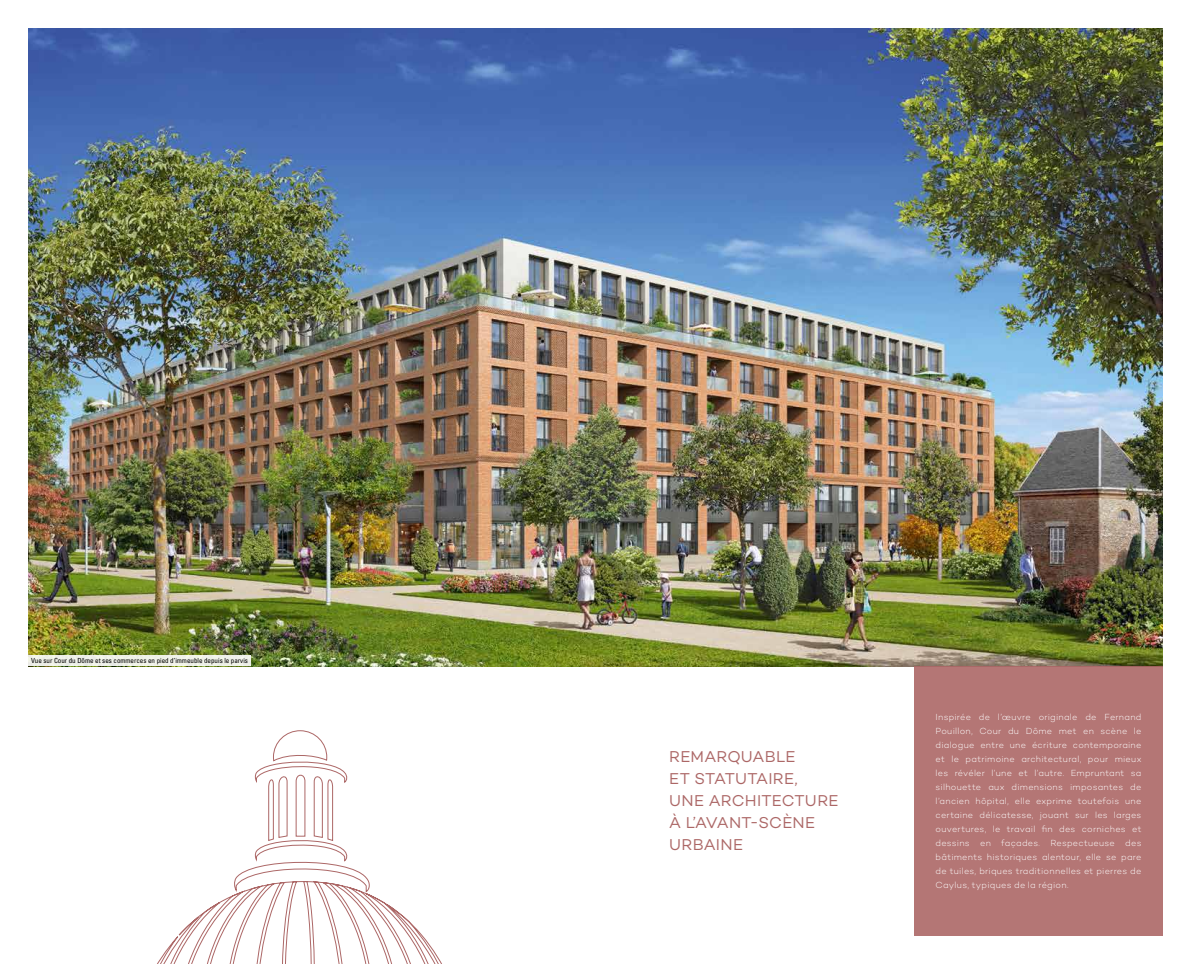
<style>
.page{position:relative;width:1191px;height:964px;background:#fff}
.page>*{position:absolute;margin:0;border:0;box-sizing:border-box;transform-origin:0 0}
.t1{font:16px/22px "Campton";letter-spacing:.01em;color:#ac6766}
.t2{font:300 9px/14px "Campton";letter-spacing:.025em;color:#fff;text-align:justify}
.t3{font:condensed 7px "Univers LT Std";color:#000}
</style>
<div class="page">
<img style="left:28px;top:28px;width:1134px;height:638px">
<svg style="left:157px;top:730px;width:285px;height:234px"></svg>
<div style="left:914px;top:666px;width:248px;height:270px;background:#b47675"></div>
<div style="left:28px;top:655px;width:223px;height:11px;background:#eff1e8"></div>
<p class="t3" style="left:31px;top:656px;width:218px">Vue sur Cour du Dôme et ses commerces en pied d’immeuble depuis le parvis</p>
<h1 class="t1" style="left:669px;top:745px;width:171px">REMARQUABLE<br>ET STATUTAIRE,<br>UNE ARCHITECTURE<br>À L’AVANT-SCÈNE<br>URBAINE</h1>
<p class="t2" style="left:935px;top:710px;width:207px">Inspirée de l’œuvre originale de Fernand Pouillon, Cour du Dôme met en scène le dialogue entre une écriture contemporaine et le patrimoine architectural, pour mieux les révéler l’une et l’autre. Empruntant sa silhouette aux dimensions imposantes de l’ancien hôpital, elle exprime toutefois une certaine délicatesse, jouant sur les larges ouvertures, le travail fin des corniches et dessins en façades. Respectueuse des bâtiments historiques alentour, elle se pare de tuiles, briques traditionnelles et pierres de Caylus, typiques de la région.</p>
</div>
